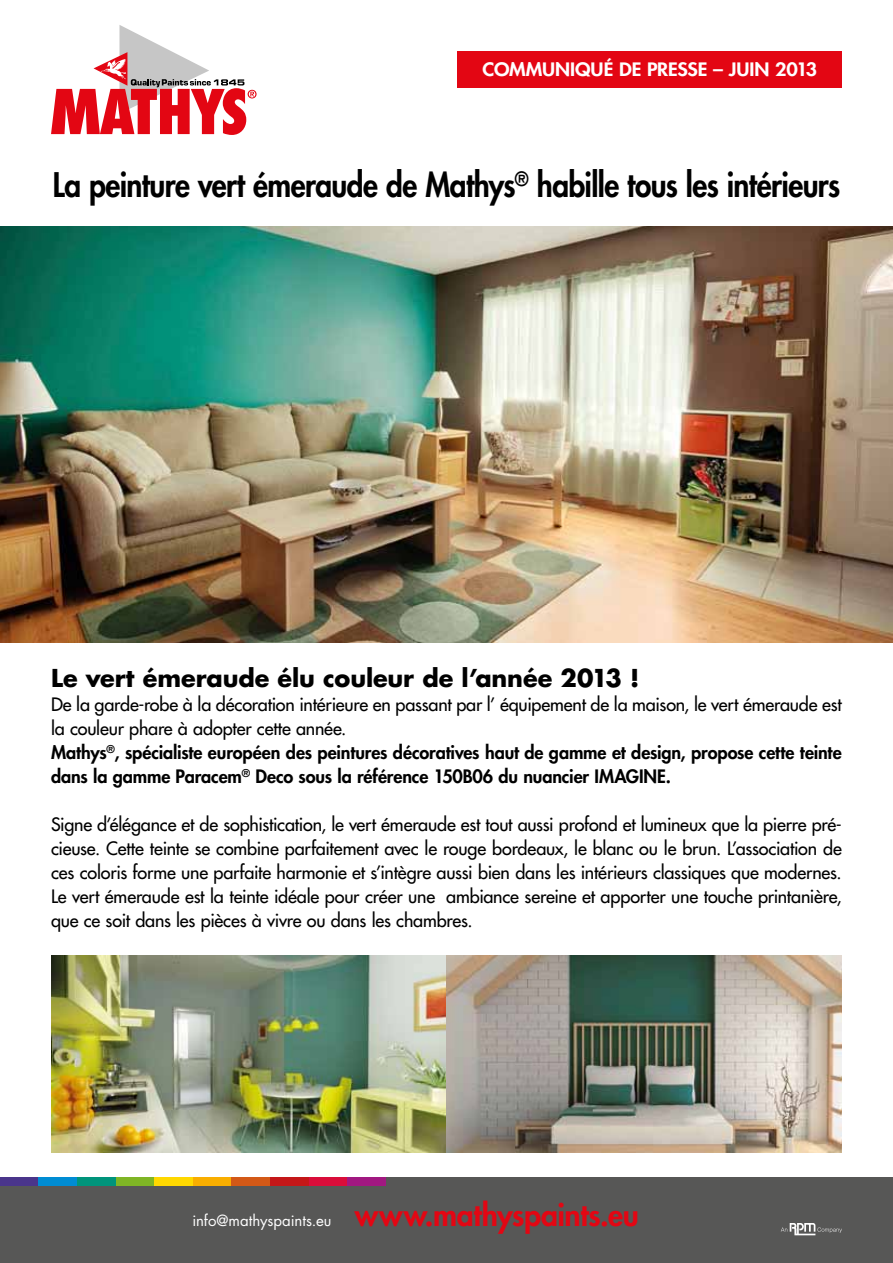
<style>
.page{position:relative;width:893px;height:1263px;background:#fff}
.page>*{position:absolute;margin:0;border:0;box-sizing:border-box;transform-origin:0 0}
.t1{font:800 33px "Futura Std";letter-spacing:-.02em;color:#000;scale:.9 1}
.t2{font:700 24px "Futura Std";letter-spacing:-.005em;color:#000}
.t3{font:500 18px/24px "Futura Std";letter-spacing:-.01em;color:#000;text-align:justify}
.t4{font:800 18px/24px "Futura Std";letter-spacing:-.01em;color:#000}
.t5{font:800 18px "Futura Std";letter-spacing:-.005em;color:#fff;scale:1.1 1}
.t6{font:15px "Futura Std";color:#fff}
.s1{font-weight:500}
.s2{font-weight:800;font-size:30px;color:#e30613}
</style>
<div class="page">
<img style="left:0;top:226px;width:893px;height:416px">
<div style="left:0;top:1177px;width:893px;height:86px;background:#575756"></div>
<div style="left:0;top:1177px;width:39px;height:8px;background:#4a358b"></div>
<div style="left:39px;top:1177px;width:38px;height:8px;background:#008cd3"></div>
<div style="left:77px;top:1177px;width:39px;height:8px;background:#00947b"></div>
<div style="left:116px;top:1177px;width:38px;height:8px;background:#7fb525"></div>
<div style="left:154px;top:1177px;width:39px;height:8px;background:#ffd800"></div>
<div style="left:193px;top:1177px;width:39px;height:8px;background:#f9ae00"></div>
<div style="left:232px;top:1177px;width:38px;height:8px;background:#d35917"></div>
<div style="left:270px;top:1177px;width:39px;height:8px;background:#c41718"></div>
<div style="left:309px;top:1177px;width:38px;height:8px;background:#d90d3a"></div>
<div style="left:347px;top:1177px;width:39px;height:8px;background:#a11881"></div>
<svg style="left:51px;top:25px;width:206px;height:110px"></svg>
<svg style="left:781px;top:1223px;width:61px;height:12px"></svg>
<div style="left:458px;top:51px;width:384px;height:37px;background:#e30613"></div>
<img style="left:51px;top:955px;width:791px;height:198px">
<p class="t5" style="left:482px;top:58px;width:306px">communiqué de presse – Juin 2013</p>
<h1 class="t1" style="left:53px;top:164px;width:876px">La peinture vert émeraude de Mathys<sup>®</sup> habille tous les intérieurs</h1>
<h2 class="t2" style="left:51px;top:662px;width:590px">Le vert émeraude élu couleur de l’année 2013 !</h2>
<p class="t4" style="left:51px;top:692px;width:792px"><span class="s1">De la garde-robe à la décoration intérieure en passant par l’ équipement de la maison, le vert émeraude est la couleur phare à adopter cette année.<br></span>Mathys<sup>®</sup>, spécialiste européen des peintures décoratives haut de gamme et design, propose cette teinte dans la gamme Paracem<sup>®</sup> Deco sous la référence 150B06 du nuancier IMAGINE .</p>
<p class="t3" style="left:51px;top:812px;width:792px">Signe d’élégance et de sophistication, le vert émeraude est tout aussi profond et lumineux que la pierre pré&shy;cieuse. Cette teinte se combine parfaitement avec le rouge bordeaux, le blanc ou le brun. L’association de ces coloris forme une parfaite harmonie et s’intègre aussi bien dans les intérieurs classiques que modernes.<br>Le vert émeraude est la teinte idéale pour créer une ambiance sereine et apporter une touche printanière, que ce soit dans les pièces à vivre ou dans les chambres.</p>
<p class="t6" style="left:192px;top:1211px;width:448px">info@mathyspaints.eu <span class="s2">www.mathyspaints.eu</span></p>
</div>
